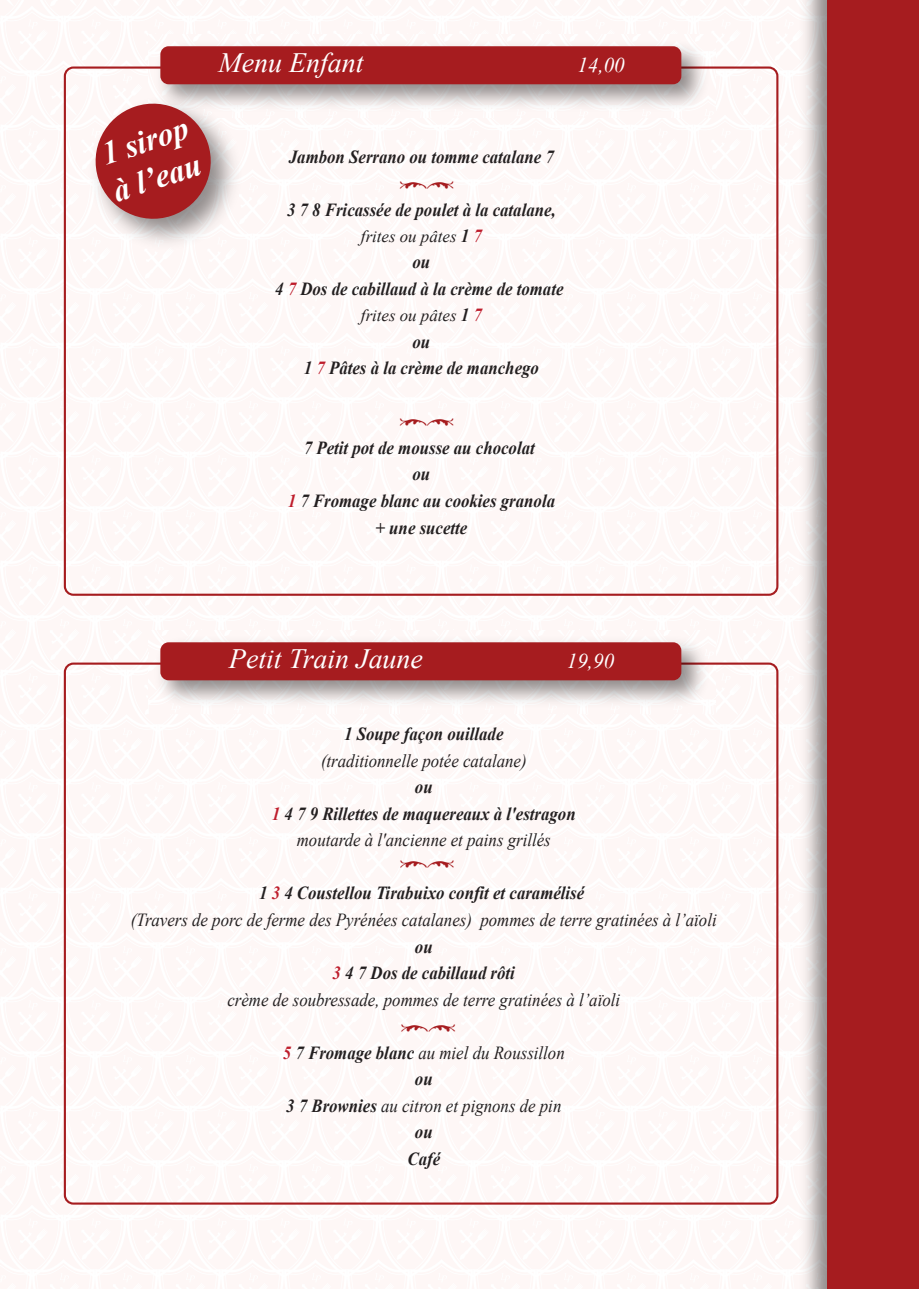
<style>
.page{position:relative;width:919px;height:1289px;background:#fff}
.page>*{position:absolute;margin:0;border:0;box-sizing:border-box;transform-origin:0 0}
.t1{font:italic 700 31.95px/38.4px "Times New Roman";color:#fff}
.t2{font:italic 27.9px "Times New Roman";color:#fff}
.t3{font:italic 21px "Times New Roman";color:#fff}
.t4{font:italic 18.45px/26.5px "Times New Roman";color:#231f20;text-align:center;scale:.91 1}
.t5{font:italic 700 18.45px/26.5px "Times New Roman";color:#231f20;text-align:center;scale:.91 1}
.t6{font:italic 16.8px "Times New Roman";color:#231f20}
.s1{font-weight:700;font-size:18.45px}
.s2{font-weight:700;font-size:18.45px;color:#be1d2c}
.s3{color:#be1d2c}
.s4{font-weight:400}
.s5{font-weight:700}
.s6{font-weight:700;color:#be1d2c}
</style>
<div class="page">
<img style="left:148px;top:637px;width:567px;height:70px">
<div style="left:160px;top:642px;width:521px;height:38px;background:#a61c1f;border-radius:8px"></div>
<img style="left:112px;top:121px;width:129px;height:128px">
<svg style="left:90px;top:100px;width:128px;height:126px;background:#b7595a"></svg>
<img style="left:148px;top:41px;width:567px;height:77px">
<div style="left:160px;top:46px;width:521px;height:38px;background:#a61c1f;border-radius:8px"></div>
<img style="left:800px;top:0;width:27px;height:1288px">
<div style="left:827px;top:0;width:91px;height:1288px;background:#a61c1f"></div>
<h2 class="t2" style="left:218px;top:44px;width:147px">Menu Enfant</h2>
<p class="t3" style="left:577px;top:51px;width:49px">14,00</p>
<h1 class="t1" style="left:96px;top:136px;width:93px;rotate:-18deg">1 sirop à l’eau</h1>
<p class="t5" style="left:289px;top:143px;width:293px">Jambon Serrano ou tomme catalane 7</p>
<p class="t5" style="left:287px;top:196px;width:297px">3 7 8 Fricassée de poulet à la catalane,</p>
<p class="t6" style="left:361px;top:224px;width:122px">frites ou pâtes <span class="s1">1</span> <span class="s2">7</span></p>
<p class="t5" style="left:275px;top:248px;width:318px">ou<br>4 <span class="s3">7</span> Dos de cabillaud à la crème de tomate</p>
<p class="t6" style="left:361px;top:304px;width:122px">frites ou pâtes <span class="s1">1</span> <span class="s2">7</span></p>
<p class="t5" style="left:304px;top:328px;width:260px">ou<br>1 <span class="s3">7</span> Pâtes à la crème de manchego</p>
<p class="t5" style="left:288px;top:434px;width:295px">7 Petit pot de mousse au chocolat<br>ou<br><span class="s3">1</span> 7 Fromage blanc au cookies granola + une sucette</p>
<h2 class="t2" style="left:229px;top:640px;width:195px">Petit Train Jaune</h2>
<p class="t3" style="left:567px;top:647px;width:49px">19,90</p>
<p class="t5" style="left:344px;top:720px;width:177px">1 Soupe façon ouillade</p>
<p class="t4" style="left:321px;top:747px;width:227px">(traditionnelle potée catalane)</p>
<p class="t5" style="left:272px;top:773px;width:335px">ou<br><span class="s3">1</span> 4 7 9 Rillettes de maquereaux à l'estragon <span class="s4">moutarde à l'ancienne et pains grillés</span></p>
<p class="t4" style="left:131px;top:879px;width:645px"><span class="s5">1</span> <span class="s6">3</span> <span class="s5">4 Coustellou Tirabuixo confit et caramélisé<br></span>(Travers de porc de ferme des Pyrénées catalanes) pommes de terre gratinées à l’aïoli</p>
<p class="t4" style="left:227px;top:932px;width:433px"><span class="s5">ou<br></span><span class="s6">3</span> <span class="s5">4 7 Dos de cabillaud rôti<br></span>crème de soubressade, pommes de terre gratinées à l’aïoli</p>
<p class="t4" style="left:283px;top:1038px;width:311px"><span class="s6">5</span> <span class="s5">7 Fromage blanc</span> au miel du Roussillon <span class="s5">ou<br>3 7 Brownies</span> au citron et pignons de pin <span class="s5">ou<br>Café</span></p>
</div>
